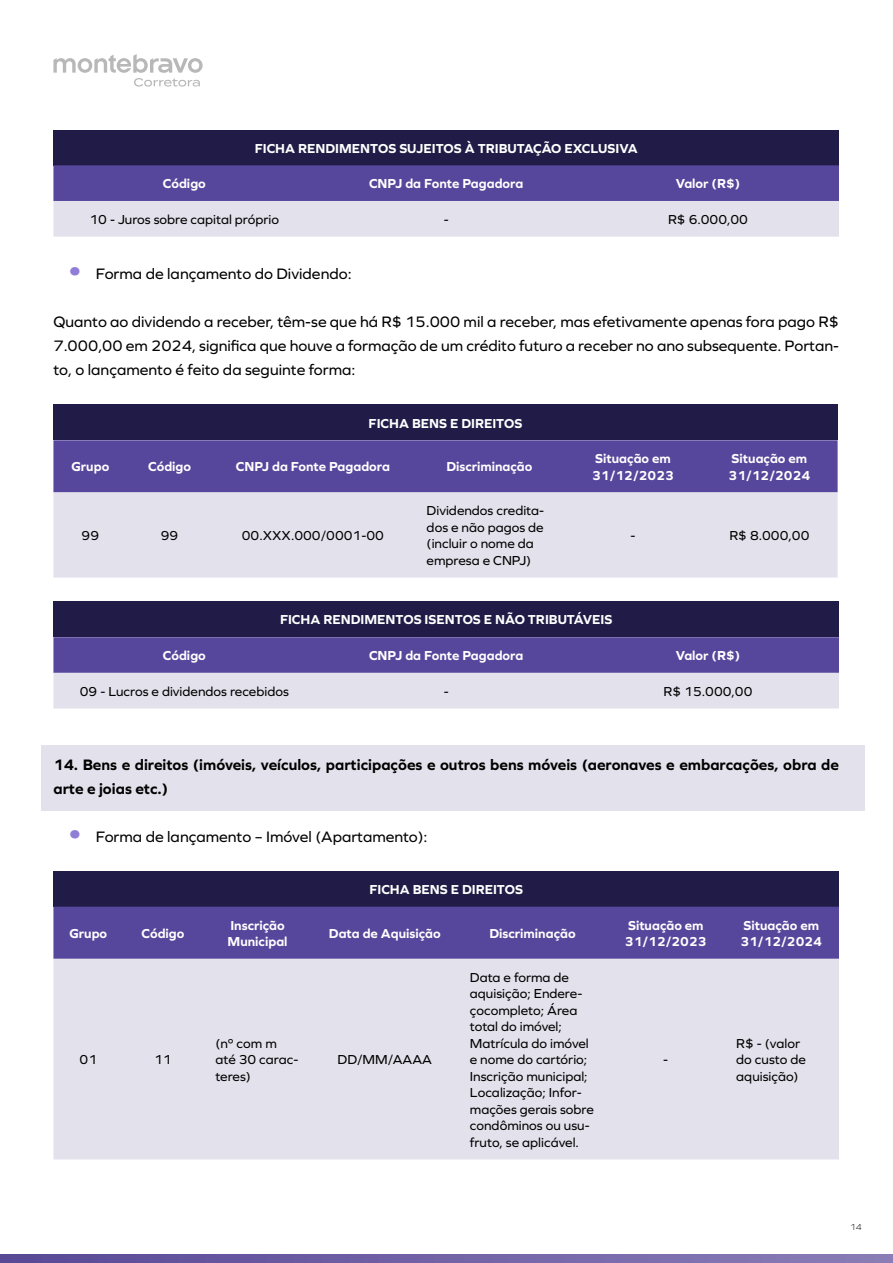
<style>
.page{position:relative;width:893px;height:1263px;background:#fff}
.page>*{position:absolute;margin:0;border:0;box-sizing:border-box;transform-origin:0 0}
.t1{font:15.75px/24px "Graphie";color:#000;text-align:justify}
.t2{font:700 15.75px/24px "Graphie";color:#000}
.t3{font:13.5px/16.5px "Graphie";color:#000}
.t4{font:700 13.5px/16.5px "Graphie";color:#fff}
.t5{font:300 9px "Graphie";color:#000}
.s1{font-family:"Termina";font-weight:800;font-size:27px;color:#8f7dd6}
</style>
<div class="page">
<div style="left:41px;top:745px;width:823px;height:65px;background:#e3e1eb"></div>
<div style="left:53px;top:130px;width:786px;height:35px;background:#211c47"></div>
<svg style="left:53px;top:165px;width:786px;height:72px;background:#9c94c3"></svg>
<div style="left:53px;top:405px;width:785px;height:35px;background:#211c47"></div>
<div style="left:53px;top:440px;width:785px;height:52px;background:#57479c"></div>
<div style="left:53px;top:492px;width:785px;height:86px;background:#e3e1eb"></div>
<div style="left:53px;top:602px;width:786px;height:35px;background:#211c47"></div>
<svg style="left:53px;top:637px;width:786px;height:71px;background:#9d94c3"></svg>
<div style="left:53px;top:871px;width:786px;height:36px;background:#211c47"></div>
<div style="left:53px;top:907px;width:786px;height:52px;background:#57479c"></div>
<div style="left:53px;top:959px;width:786px;height:200px;background:#e3e1eb"></div>
<svg style="left:0;top:1255px;width:893px;height:8px;background:#7162a6"></svg>
<svg style="left:53px;top:54px;width:150px;height:33px"></svg>
<p class="t4" style="left:255px;top:139px;width:385px">FICHA RENDIMENTOS SUJEITOS À TRIBUTAÇÃO EXCLUSIVA</p>
<p class="t4" style="left:163px;top:175px;width:45px">Código</p>
<p class="t4" style="left:369px;top:175px;width:156px">CNPJ da Fonte Pagadora</p>
<p class="t4" style="left:676px;top:175px;width:66px">Valor (R$)</p>
<p class="t3" style="left:90px;top:211px;width:191px">10 - Juros sobre capital próprio</p>
<p class="t3" style="left:444px;top:211px;width:6px">-</p>
<p class="t3" style="left:668px;top:211px;width:82px">R$ 6.000,00</p>
<p class="t1" style="left:69px;top:261px;width:284px"><span class="s1">•</span> Forma de lançamento do Dividendo:</p>
<p class="t1" style="left:53px;top:309px;width:787px">Quanto ao dividendo a receber, têm-se que há R$ 15.000 mil a receber, mas efetivamente apenas fora pago R$ 7.000,00 em 2024, significa que houve a formação de um crédito futuro a receber no ano subsequente. Portan&shy;to, o lançamento é feito da seguinte forma:</p>
<p class="t4" style="left:369px;top:414px;width:155px">FICHA BENS E DIREITOS</p>
<p class="t4" style="left:71px;top:458px;width:39px">Grupo</p>
<p class="t4" style="left:148px;top:458px;width:45px">Código</p>
<p class="t4" style="left:236px;top:458px;width:156px">CNPJ da Fonte Pagadora</p>
<p class="t4" style="left:446px;top:458px;width:88px">Discriminação</p>
<p class="t4" style="left:592px;top:450px;width:83px">Situação em<br>31/12/2023</p>
<p class="t4" style="left:729px;top:450px;width:83px">Situação em<br>31/12/2024</p>
<p class="t3" style="left:82px;top:527px;width:19px">99</p>
<p class="t3" style="left:161px;top:527px;width:19px">99</p>
<p class="t3" style="left:242px;top:527px;width:144px">00.XXX.000/0001-00</p>
<p class="t3" style="left:427px;top:502px;width:119px">Dividendos credita&shy;dos e não pagos de (incluir o nome da empresa e CNPJ)</p>
<p class="t4" style="left:280px;top:611px;width:334px">FICHA RENDIMENTOS ISENTOS E NÃO TRIBUTÁVEIS</p>
<p class="t3" style="left:630px;top:527px;width:6px">-</p>
<p class="t3" style="left:729px;top:527px;width:82px">R$ 8.000,00</p>
<p class="t4" style="left:163px;top:647px;width:45px">Código</p>
<p class="t4" style="left:369px;top:647px;width:156px">CNPJ da Fonte Pagadora</p>
<p class="t4" style="left:676px;top:647px;width:66px">Valor (R$)</p>
<p class="t3" style="left:80px;top:683px;width:210px">09 - Lucros e dividendos recebidos</p>
<p class="t3" style="left:444px;top:683px;width:6px">-</p>
<p class="t3" style="left:664px;top:683px;width:90px">R$ 15.000,00</p>
<p class="t2" style="left:53px;top:752px;width:787px">14. Bens e direitos (imóveis, veículos, participações e outros bens móveis (aeronaves e embarcações, obra de arte e joias etc.)</p>
<p class="t1" style="left:69px;top:824px;width:360px"><span class="s1">•</span> Forma de lançamento – Imóvel (Apartamento):</p>
<p class="t4" style="left:369px;top:881px;width:155px">FICHA BENS E DIREITOS</p>
<p class="t4" style="left:69px;top:925px;width:39px">Grupo</p>
<p class="t4" style="left:141px;top:925px;width:45px">Código</p>
<p class="t4" style="left:228px;top:916px;width:62px">Inscrição<br>Municipal</p>
<p class="t4" style="left:329px;top:925px;width:113px">Data de Aquisição</p>
<p class="t4" style="left:489px;top:925px;width:88px">Discriminação</p>
<p class="t4" style="left:625px;top:916px;width:83px">Situação em<br>31/12/2023</p>
<p class="t4" style="left:740px;top:916px;width:83px">Situação em<br>31/12/2024</p>
<p class="t3" style="left:80px;top:1051px;width:19px">01</p>
<p class="t3" style="left:154px;top:1051px;width:19px">11</p>
<p class="t3" style="left:215px;top:1035px;width:84px">(nº com m até 30 carac&shy;teres)</p>
<p class="t3" style="left:338px;top:1051px;width:96px">DD/MM/AAAA</p>
<p class="t3" style="left:470px;top:969px;width:125px">Data e forma de aquisição; Endere&shy;çocompleto; Área total do imóvel;<br>Matrícula do imóvel e nome do cartório;<br>Inscrição municipal;<br>Localização; Infor&shy;mações gerais sobre condôminos ou usu&shy;fruto, se aplicável.</p>
<p class="t3" style="left:663px;top:1051px;width:6px">-</p>
<p class="t3" style="left:736px;top:1035px;width:71px">R$ - (valor do custo de aquisição)</p>
<p class="t5" style="left:850px;top:1221px;width:13px">14</p>
</div>
